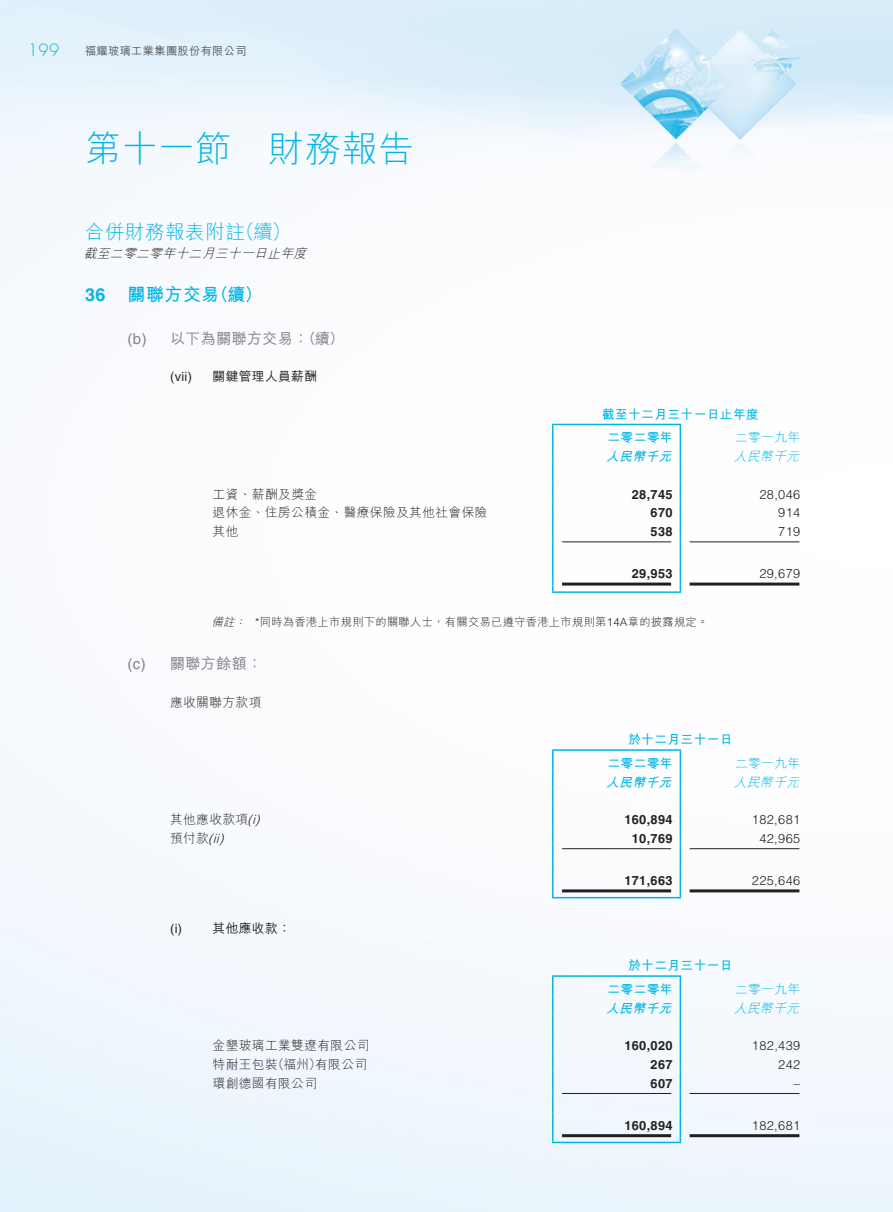
<style>
.page{position:relative;width:893px;height:1212px;background:#fff}
.page>*{position:absolute;margin:0;border:0;box-sizing:border-box;transform-origin:0 0}
.t1{font:300 36px "M Hei HK";letter-spacing:.02em;color:#00b5e6}
.t2{font:300 19.5px "M Hei HK";letter-spacing:.03em;color:#00b5e6}
.t3{font:700 18px "M Hei HK";letter-spacing:.03em;color:#00b5e6}
.t4{font:700 18px "Helvetica LT Std";color:#00b5e6}
.t5{font:300 16.5px "Futura Std";color:#00b5e6}
.t6{font:500 15px "M Hei HK";letter-spacing:.03em;color:#808285}
.t7{font:15px "Helvetica LT Std";color:#808285}
.t8{font:300 12.75px "M Hei HK";letter-spacing:.03em;color:#231f20}
.t9{font:700 12.75px "Helvetica LT Std";letter-spacing:.03em;color:#231f20}
.t10{font:300 12.75px "Helvetica LT Std";letter-spacing:.03em;color:#231f20}
.t11{font:700 12.75px "M Hei HK";letter-spacing:.03em;color:#00b5e6}
.t12{font:italic 300 12.75px "M Hei HK";color:#231f20}
.t13{font:300 12.75px "M Hei HK";letter-spacing:.03em;color:#00b5e6}
.t14{font:italic 300 12.75px "M Hei HK";color:#00b5e6}
.t15{font:italic 700 12.75px "M Hei HK";color:#00b5e6}
.t16{font:500 12.75px "M Hei HK";letter-spacing:.03em;color:#231f20}
.t17{font:12.75px "Helvetica LT Std";color:#231f20}
.t18{font:italic 300 12.75px "Helvetica LT Std";color:#231f20}
.t19{font:300 11.25px "M Hei HK";letter-spacing:.03em;color:#231f20}
.t20{font:500 11.25px "M Hei HK";letter-spacing:.03em;color:#57585a}
.t21{font:italic 300 11.25px "M Hei HK";color:#231f20}
.s1{font-family:"Helvetica LT Std"}
.s2{font-family:"Helvetica LT Std";font-style:italic}
</style>
<div class="page">
<img style="left:0;top:0;width:893px;height:1212px">
<hr style="left:552px;top:424px;width:129px;height:1px;background:#00b5e6">
<svg style="left:552px;top:425px;width:2px;height:166px"></svg>
<svg style="left:680px;top:425px;width:1px;height:166px"></svg>
<hr style="left:552px;top:591px;width:129px;height:2px;background:#00b5e6">
<hr style="left:562px;top:541px;width:109px;height:1px;background:#231f20">
<hr style="left:690px;top:541px;width:109px;height:1px;background:#231f20">
<hr style="left:562px;top:582px;width:109px;height:3px;background:#231f20">
<hr style="left:690px;top:582px;width:109px;height:3px;background:#231f20">
<hr style="left:552px;top:749px;width:129px;height:2px;background:#00b5e6">
<svg style="left:552px;top:751px;width:2px;height:146px"></svg>
<hr style="left:552px;top:897px;width:129px;height:1px;background:#00b5e6">
<svg style="left:680px;top:751px;width:1px;height:146px"></svg>
<hr style="left:562px;top:848px;width:109px;height:1px;background:#231f20">
<hr style="left:690px;top:848px;width:109px;height:1px;background:#231f20">
<hr style="left:562px;top:889px;width:109px;height:3px;background:#231f20">
<hr style="left:690px;top:889px;width:109px;height:3px;background:#231f20">
<hr style="left:552px;top:975px;width:129px;height:2px;background:#00b5e6">
<svg style="left:552px;top:977px;width:2px;height:165px"></svg>
<hr style="left:552px;top:1142px;width:129px;height:1px;background:#00b5e6">
<svg style="left:680px;top:977px;width:1px;height:165px"></svg>
<hr style="left:562px;top:1093px;width:109px;height:1px;background:#231f20">
<hr style="left:690px;top:1093px;width:109px;height:1px;background:#231f20">
<hr style="left:562px;top:1134px;width:109px;height:3px;background:#231f20">
<hr style="left:690px;top:1134px;width:109px;height:3px;background:#231f20">
<p class="t5" style="left:28px;top:40px;width:33px">199</p>
<p class="t20" style="left:85px;top:43px;width:163px">福耀玻璃工業集團股份有限公司</p>
<h1 class="t1" style="left:85px;top:130px;width:147px">第十一節</h1>
<h1 class="t1" style="left:268px;top:130px;width:147px">財務報告</h1>
<h2 class="t2" style="left:236px;top:222px;width:57px">（續(</h2>
<h2 class="t2" style="left:85px;top:222px;width:161px">合併財務報表附註</h2>
<p class="t12" style="left:84px;top:247px;width:227px">截至二零二零年十二月三十一日止年度</p>
<h3 class="t3" style="left:211px;top:281px;width:53px">（續(</h3>
<h3 class="t3" style="left:128px;top:281px;width:94px">關聯方交易</h3>
<h3 class="t4" style="left:85px;top:283px;width:22px">36</h3>
<p class="t7" style="left:128px;top:330px;width:21px">b( )</p>
<p class="t7" style="left:128px;top:655px;width:20px">c( )</p>
<p class="t6" style="left:170px;top:327px;width:175px">以下為關聯方交易（：續(</p>
<p class="t17" style="left:170px;top:369px;width:23px">(vii)</p>
<p class="t16" style="left:213px;top:367px;width:106px">關鍵管理人員薪酬</p>
<p class="t8" style="left:213px;top:487px;width:106px">工資、薪酬及獎金</p>
<p class="t8" style="left:213px;top:506px;width:276px">退休金、住房公積金、醫療保險及其他社會保險</p>
<p class="t8" style="left:213px;top:525px;width:27px">其他</p>
<p class="t11" style="left:602px;top:405px;width:158px">截至十二月三十一日止年度</p>
<p class="t13" style="left:735px;top:431px;width:67px">二零一九年</p>
<p class="t11" style="left:607px;top:428px;width:67px">二零二零年</p>
<p class="t15" style="left:606px;top:447px;width:71px">人民幣千元</p>
<p class="t14" style="left:734px;top:450px;width:70px">人民幣千元</p>
<p class="t9" style="left:632px;top:486px;width:42px">28,745</p>
<p class="t10" style="left:759px;top:486px;width:42px">28,046</p>
<p class="t9" style="left:651px;top:505px;width:23px">670</p>
<p class="t10" style="left:778px;top:505px;width:23px">914</p>
<p class="t9" style="left:651px;top:524px;width:23px">538</p>
<p class="t10" style="left:778px;top:524px;width:23px">719</p>
<p class="t9" style="left:632px;top:566px;width:42px">29,953</p>
<p class="t19" style="left:255px;top:616px;width:455px"><span class="s1">*</span>同時為香港上市規則下的關聯人士，有關交易已遵守香港上市規則第<span class="s1">14A</span>章的披露規定。</p>
<p class="t21" style="left:211px;top:616px;width:27px">備註</p>
<p class="t6" style="left:170px;top:653px;width:94px">關聯方餘額：</p>
<p class="t21" style="left:235px;top:616px;width:16px">：</p>
<p class="t8" style="left:170px;top:695px;width:93px">應收關聯方款項</p>
<p class="t11" style="left:628px;top:730px;width:106px">於十二月三十一日</p>
<p class="t10" style="left:759px;top:566px;width:42px">29,679</p>
<p class="t11" style="left:607px;top:754px;width:67px">二零二零年</p>
<p class="t13" style="left:735px;top:757px;width:67px">二零一九年</p>
<p class="t15" style="left:606px;top:773px;width:71px">人民幣千元</p>
<p class="t14" style="left:734px;top:775px;width:70px">人民幣千元</p>
<p class="t8" style="left:170px;top:813px;width:95px">其他應收款項 <span class="s2">(i(</span></p>
<p class="t9" style="left:624px;top:812px;width:50px">160,894</p>
<p class="t10" style="left:752px;top:812px;width:50px">182,681</p>
<p class="t8" style="left:170px;top:832px;width:59px">預付款 <span class="s2">(i i</span></p>
<p class="t18" style="left:208px;top:830px;width:10px">(</p>
<p class="t9" style="left:632px;top:831px;width:42px">10,769</p>
<p class="t10" style="left:759px;top:830px;width:42px">42,965</p>
<p class="t9" style="left:624px;top:873px;width:50px">171,663</p>
<p class="t10" style="left:752px;top:872px;width:50px">225,646</p>
<p class="t17" style="left:170px;top:921px;width:14px">i( )</p>
<p class="t16" style="left:213px;top:919px;width:80px">其他應收款：</p>
<p class="t11" style="left:628px;top:956px;width:106px">於十二月三十一日</p>
<p class="t11" style="left:607px;top:980px;width:67px">二零二零年</p>
<p class="t13" style="left:735px;top:983px;width:67px">二零一九年</p>
<p class="t15" style="left:606px;top:999px;width:71px">人民幣千元</p>
<p class="t14" style="left:734px;top:1001px;width:70px">人民幣千元</p>
<p class="t8" style="left:213px;top:1039px;width:158px">金墾玻璃工業雙遼有限公司</p>
<p class="t9" style="left:624px;top:1038px;width:50px">160,020</p>
<p class="t10" style="left:752px;top:1038px;width:50px">182,439</p>
<p class="t8" style="left:272px;top:1058px;width:97px">（福州有限公司</p>
<p class="t8" style="left:308px;top:1058px;width:14px">）</p>
<p class="t8" style="left:213px;top:1058px;width:67px">特耐王包裝</p>
<p class="t9" style="left:651px;top:1057px;width:23px">267</p>
<p class="t10" style="left:778px;top:1056px;width:23px">242</p>
<p class="t8" style="left:213px;top:1076px;width:106px">環創德國有限公司</p>
<p class="t9" style="left:651px;top:1075px;width:23px">607</p>
<p class="t10" style="left:794px;top:1075px;width:8px">–</p>
<p class="t9" style="left:624px;top:1117px;width:50px">160,894</p>
<p class="t10" style="left:752px;top:1117px;width:50px">182,681</p>
</div>
